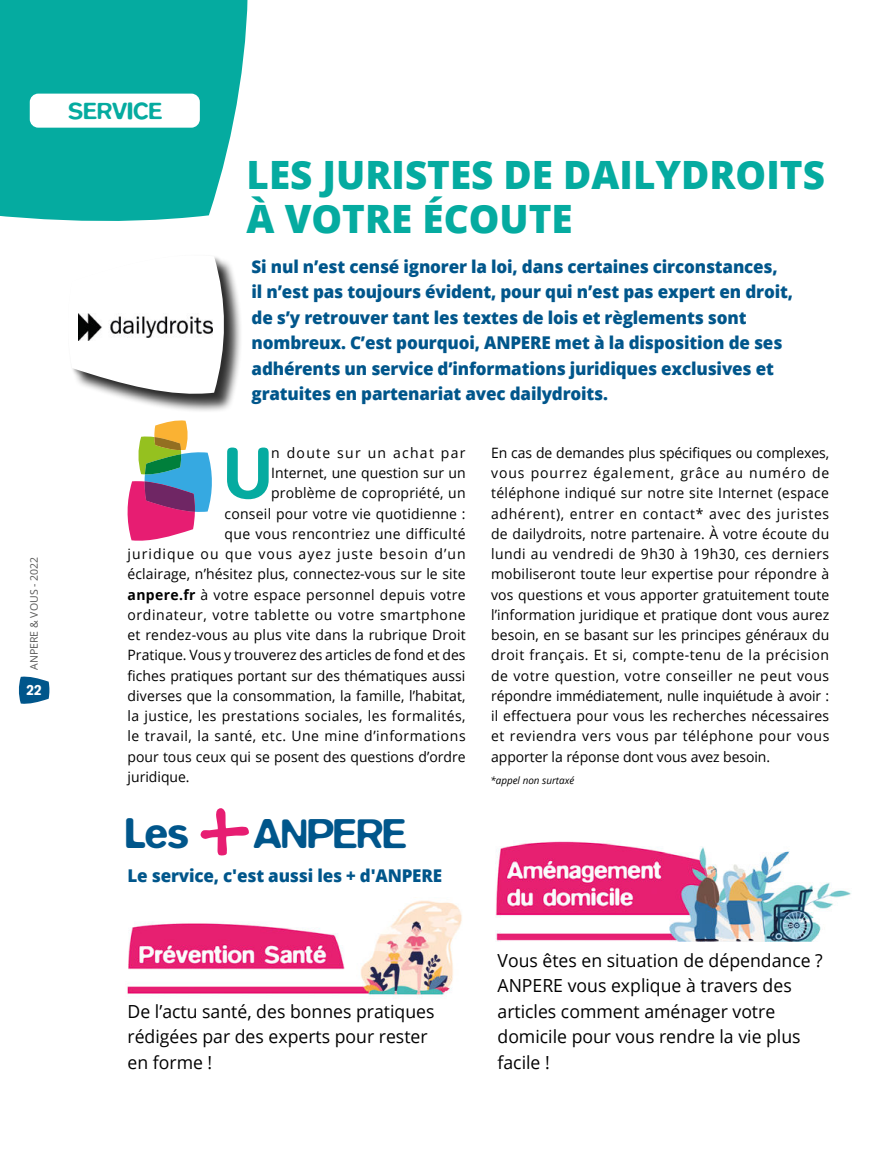
<style>
.page{position:relative;width:893px;height:1149px;background:#fff}
.page>*{position:absolute;margin:0;border:0;box-sizing:border-box;transform-origin:0 0}
.t1{font:500 73.95px "Blur";color:#05aba0}
.t2{font:500 42.75px "Blur";letter-spacing:-.02em;color:#00568b}
.t3{font:800 39px/43.5px "Open Sans";color:#05aba0}
.t4{font:500 24px "Blur";color:#05aba0}
.t5{font:18px/25.5px "Open Sans";color:#000}
.t6{font:800 17.55px/25.5px "Open Sans";letter-spacing:-.01em;color:#00568b}
.t7{font:500 15px "Blur";color:#fff}
.t8{font:14.25px/20.2px "Open Sans";letter-spacing:.015em;color:#000;text-align:justify}
.t9{font:14.25px "Open Sans";letter-spacing:.035em;color:#000}
.t10{font:14.25px "Open Sans";letter-spacing:.045em;color:#000}
.t11{font:14.25px "Open Sans";letter-spacing:.075em;color:#000}
.t12{font:14.25px "Open Sans";letter-spacing:.09em;color:#000}
.t13{font:10.5px "Open Sans";color:#575756}
.t14{font:italic 10.05px "Open Sans";color:#000}
.s1{font-weight:700}
</style>
<div class="page">
<svg style="left:18px;top:676px;width:32px;height:28px"></svg>
<svg style="left:0;top:0;width:248px;height:221px;background:#16b1a6"></svg>
<svg style="left:127px;top:420px;width:85px;height:121px"></svg>
<div style="left:30px;top:94px;width:170px;height:34px;background:#fff;border-radius:9px"></div>
<div style="left:70px;top:257px;width:173px;height:155px;background:#000;opacity:.75"></div>
<svg style="left:70px;top:257px;width:157px;height:140px"></svg>
<img style="left:78px;top:314px;width:134px;height:26px">
<img style="left:127px;top:900px;width:335px;height:98px">
<img style="left:495px;top:841px;width:356px;height:101px">
<svg style="left:201px;top:808px;width:48px;height:47px"></svg>
<p class="t13" style="left:28px;top:669px;width:114px;rotate:-90deg">ANPERE &amp; VOUS - 2022</p>
<p class="t7" style="left:27px;top:680px;width:16px">22</p>
<h3 class="t4" style="left:68px;top:97px;width:96px">SERVICE</h3>
<h3 class="t3" style="left:247px;top:157px;width:580px">LES JURISTES DE DAILYDROITS<br>À VOTRE ÉCOUTE</h3>
<p class="t6" style="left:252px;top:255px;width:543px">Si nul n’est censé ignorer la loi, dans certaines circonstances, il n’est pas toujours évident, pour qui n’est pas expert en droit, de s’y retrouver tant les textes de lois et règlements sont nombreux. C’est pourquoi, ANPERE met à la disposition de ses adhérents un service d’informations juridiques exclusives et gratuites en partenariat avec dailydroits.</p>
<h1 class="t1" style="left:225px;top:430px;width:48px">U</h1>
<p class="t12" style="left:271px;top:446px;width:196px">n doute sur un achat par</p>
<p class="t8" style="left:271px;top:464px;width:196px">Internet, une question sur un</p>
<p class="t8" style="left:271px;top:484px;width:196px">problème de copropriété, un</p>
<p class="t8" style="left:225px;top:504px;width:243px">conseil pour votre vie quotidienne :</p>
<p class="t8" style="left:225px;top:524px;width:242px">que vous rencontriez une difficulté</p>
<p class="t11" style="left:128px;top:548px;width:340px">juridique ou que vous ayez juste besoin d’un</p>
<p class="t8" style="left:128px;top:565px;width:340px">éclairage, n’hésitez plus, connectez-vous sur le site</p>
<p class="t8" style="left:128px;top:585px;width:340px"><span class="s1">anpere.fr</span> à votre espace personnel depuis votre</p>
<p class="t10" style="left:128px;top:608px;width:340px">ordinateur, votre tablette ou votre smartphone</p>
<p class="t8" style="left:128px;top:626px;width:340px">et rendez-vous au plus vite dans la rubrique Droit</p>
<p class="t8" style="left:128px;top:646px;width:340px">Pratique. Vous y trouverez des articles de fond et des</p>
<p class="t8" style="left:128px;top:664px;width:339px">fiches pratiques portant sur des thématiques aussi</p>
<p class="t8" style="left:128px;top:686px;width:340px">diverses que la consommation, la famille, l’habitat,</p>
<p class="t8" style="left:128px;top:707px;width:340px">la justice, les prestations sociales, les formalités,</p>
<p class="t9" style="left:128px;top:730px;width:340px">le travail, la santé, etc. Une mine d’informations</p>
<p class="t8" style="left:128px;top:747px;width:340px">pour tous ceux qui se posent des questions d’ordre</p>
<p class="t8" style="left:128px;top:767px;width:64px">juridique.</p>
<h2 class="t2" style="left:125px;top:808px;width:66px">Les</h2>
<h2 class="t2" style="left:253px;top:808px;width:155px">ANPERE</h2>
<p class="t6" style="left:128px;top:864px;width:316px">Le service, c'est aussi les + d'ANPERE</p>
<p class="t8" style="left:491px;top:442px;width:340px">En cas de demandes plus spécifiques ou complexes, vous pourrez également, grâce au numéro de téléphone indiqué sur notre site Internet (espace adhérent), entrer en contact* avec des juristes de dailydroits, notre partenaire. À votre écoute du lundi au vendredi de 9h30 à 19h30, ces derniers mobiliseront toute leur expertise pour répondre à vos questions et vous apporter gratuitement toute l’information juridique et pratique dont vous aurez besoin, en se basant sur les principes généraux du droit français. Et si, compte-tenu de la précision de votre question, votre conseiller ne peut vous répondre immédiatement, nulle inquiétude à avoir : il effectuera pour vous les recherches nécessaires et reviendra vers vous par téléphone pour vous apporter la réponse dont vous avez besoin.</p>
<p class="t14" style="left:490px;top:773px;width:85px">*appel non surtaxé</p>
<p class="t5" style="left:128px;top:999px;width:308px">De l’actu santé, des bonnes pratiques rédigées par des experts pour rester en forme !</p>
<p class="t5" style="left:497px;top:948px;width:327px">Vous êtes en situation de dépendance ?<br>ANPERE vous explique à travers des articles comment aménager votre domicile pour vous rendre la vie plus facile !</p>
</div>
